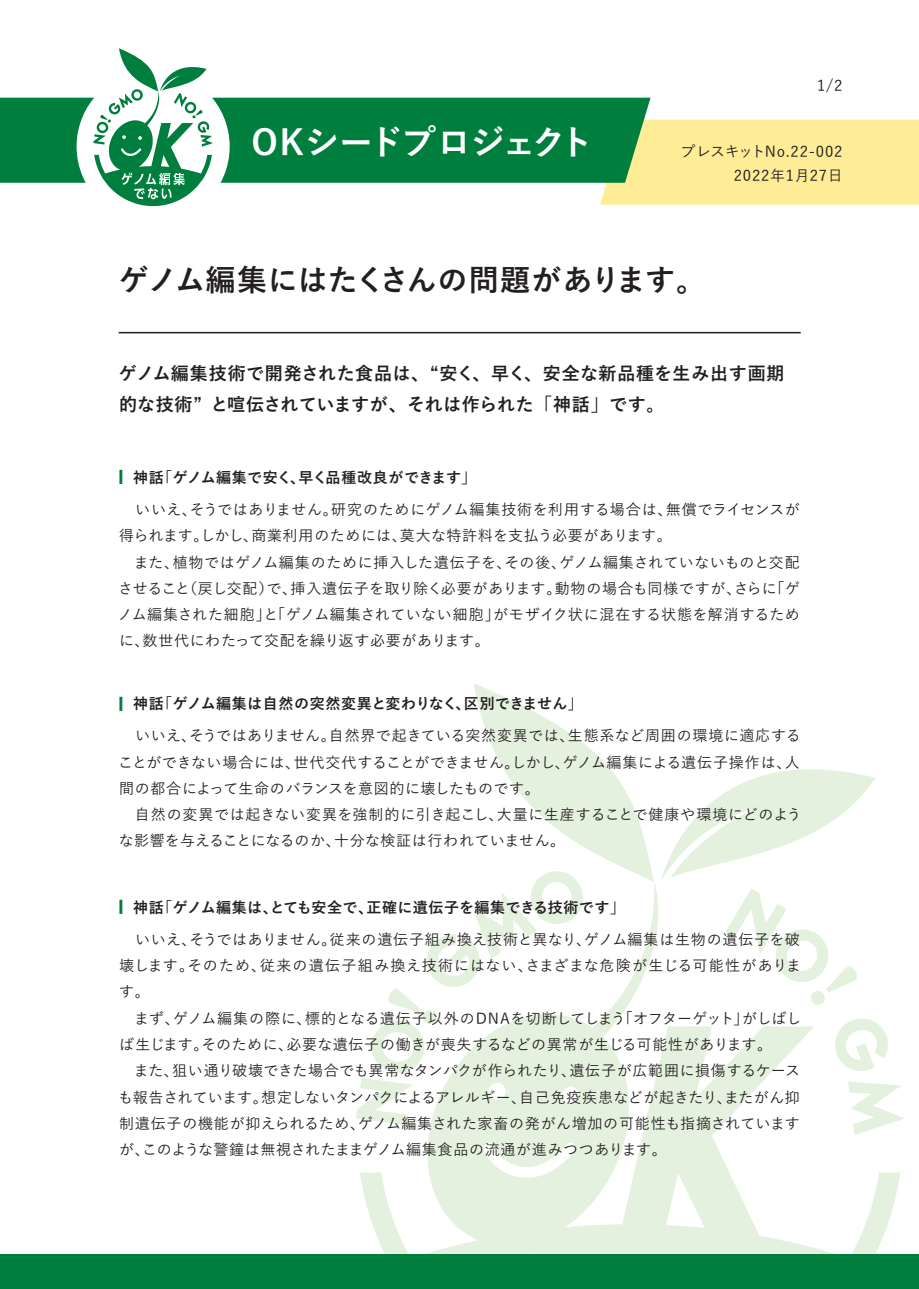
<style>
.page{position:relative;width:919px;height:1289px;background:#fff}
.page>*{position:absolute;margin:0;border:0;box-sizing:border-box;transform-origin:0 0}
.t1{font:700 34.5px "Yu Go";letter-spacing:-.05em;color:#fff}
.t2{font:700 30px "Yu Go";color:#231f20}
.t3{font:700 18px/31.5px "Yu Go";letter-spacing:.025em;color:#231f20}
.t4{font:500 15px/26.2px "Yu Go";letter-spacing:.03em;color:#231f20}
.t5{font:500 15px/24px "Yu Go";letter-spacing:.05em;color:#231f20;text-align:right}
.s1{font-weight:700;font-size:18.75px;color:#007e3d}
.s2{font-weight:700}
</style>
<div class="page">
<svg style="left:360px;top:881px;width:540px;height:373px"></svg>
<svg style="left:848px;top:1081px;width:56px;height:53px"></svg>
<svg style="left:831px;top:1015px;width:58px;height:59px"></svg>
<svg style="left:661px;top:769px;width:214px;height:111px"></svg>
<svg style="left:725px;top:888px;width:132px;height:117px"></svg>
<svg style="left:356px;top:683px;width:297px;height:442px"></svg>
<div style="left:0;top:1254px;width:918px;height:34px;background:#007e3d"></div>
<hr style="left:119px;top:332px;width:681px;height:1px;background:#231f20">
<div style="left:600px;top:120px;width:318px;height:85px;background:#ffec96"></div>
<div style="left:0;top:98px;width:650px;height:85px;background:#007e3d"></div>
<div style="left:77px;top:70px;width:153px;height:153px;background:#fff;border-radius:50%"></div>
<svg style="left:93px;top:48px;width:120px;height:158px"></svg>
<h1 class="t1" style="left:251px;top:122px;width:344px">OKシードプロジェクト</h1>
<p class="t4" style="left:817px;top:70px;width:27px">1/2</p>
<p class="t5" style="left:680px;top:138px;width:163px">プレスキットNo.22-002<br>2022年1月27日</p>
<h2 class="t2" style="left:119px;top:263px;width:589px">ゲノム編集にはたくさんの問題があります。</h2>
<p class="t3" style="left:119px;top:357px;width:667px">ゲノム編集技術で開発された食品は、“安く、早く、安全な新品種を生み出す画期的な技術” と喧伝されていますが、それは作られた「神話」です。</p>
<p class="t4" style="left:119px;top:459px;width:682px;line-height:32.2px"><span class="s1">■</span> <span class="s2">神話「ゲノム編集で安く、早く品種改良ができます」<br></span>　いいえ、そうではありません。研究のためにゲノム編集技術を利用する場合は、無償でライセンスが</p>
<p class="t4" style="left:118px;top:520px;width:683px">得られます。しかし、商業利用のためには、莫大な特許料を支払う必要があります。<br>　また、植物ではゲノム編集のために挿入した遺伝子を、その後、ゲノム編集されていないものと交配させること（戻し交配）で、挿入遺伝子を取り除く必要があります。動物の場合も同様ですが、さらに「ゲノム編集された細胞」と「ゲノム編集されていない細胞」がモザイク状に混在する状態を解消するために、数世代にわたって交配を繰り返す必要があります。</p>
<p class="t4" style="left:119px;top:685px;width:683px;line-height:32.2px"><span class="s1">■</span> <span class="s2">神話「ゲノム編集は自然の突然変異と変わりなく、区別できません」<br></span>　いいえ、そうではありません。自然界で起きている突然変異では、生態系など周囲の環境に適応する</p>
<p class="t4" style="left:118px;top:747px;width:684px">ことができない場合には、世代交代することができません。しかし、ゲノム編集による遺伝子操作は、人間の都合によって生命のバランスを意図的に壊したものです。<br>　自然の変異では起きない変異を強制的に引き起こし、大量に生産することで健康や環境にどのような影響を与えることになるのか、十分な検証は行われていません。</p>
<p class="t4" style="left:119px;top:889px;width:682px;line-height:32.1px"><span class="s1">■</span> <span class="s2">神話「ゲノム編集は、とても安全で、正確に遺伝子を編集できる技術です」<br></span>　いいえ、そうではありません。従来の遺伝子組み換え技術と異なり、ゲノム編集は生物の遺伝子を破</p>
<p class="t4" style="left:118px;top:950px;width:684px">壊します。そのため、従来の遺伝子組み換え技術にはない、さまざまな危険が生じる可能性があります。<br>　まず、ゲノム編集の際に、標的となる遺伝子以外のDNAを切断してしまう「オフターゲット」がしばしば生じます。そのために、必要な遺伝子の働きが喪失するなどの異常が生じる可能性があります。<br>　また、狙い通り破壊できた場合でも異常なタンパクが作られたり、遺伝子が広範囲に損傷するケースも報告されています。想定しないタンパクによるアレルギー、自己免疫疾患などが起きたり、またがん抑制遺伝子の機能が抑えられるため、ゲノム編集された家畜の発がん増加の可能性も指摘されていますが、このような警鐘は無視されたままゲノム編集食品の流通が進みつつあります。</p>
</div>
